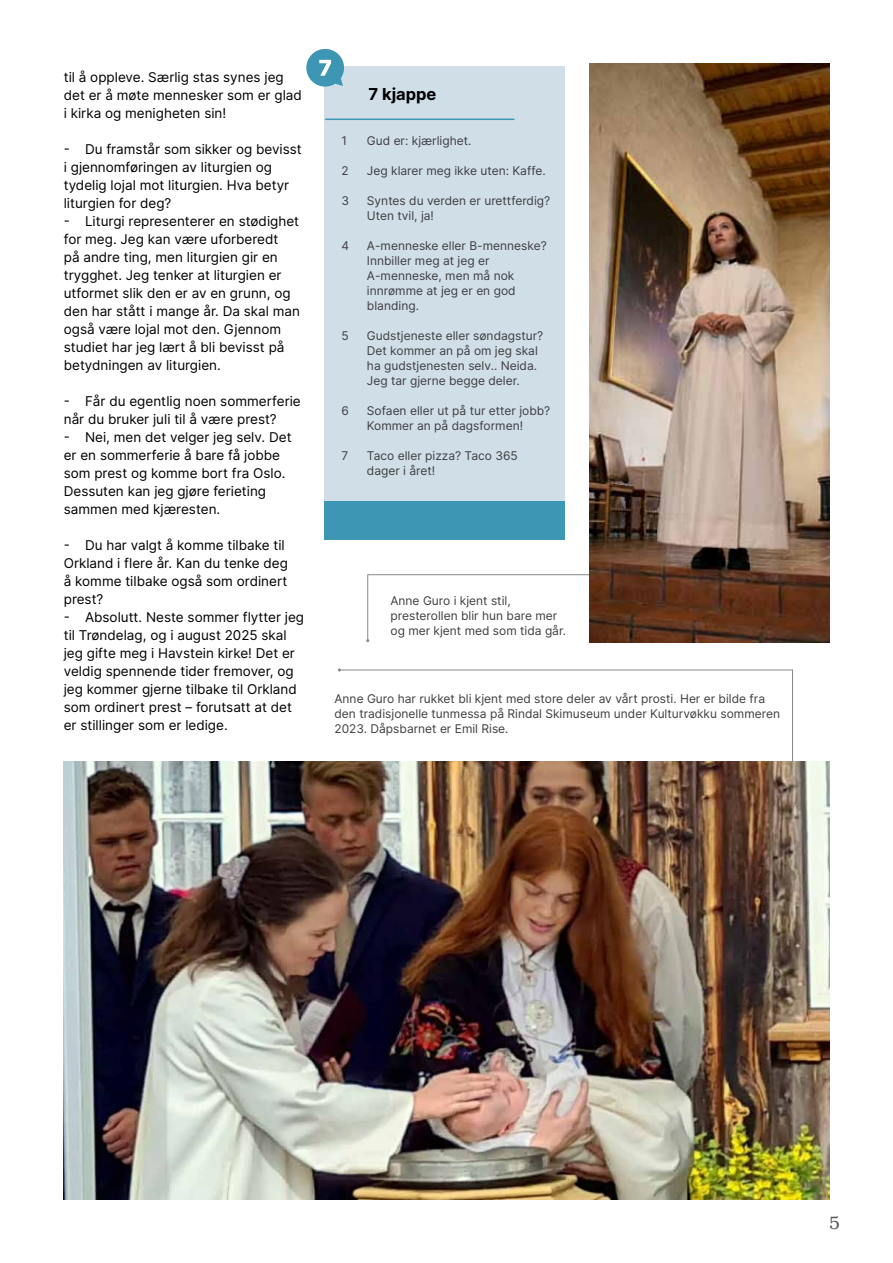
<style>
.page{position:relative;width:893px;height:1263px;background:#fff}
.page>*{position:absolute;margin:0;border:0;box-sizing:border-box;transform-origin:0 0}
.t1{font:300 18px "Bookman";color:#58585a;scale:.94 1}
.t2{font:700 16.5px "Inter";color:#000}
.t3{font:13.5px/18px "Inter";color:#000}
.t4{font:12px/15px "Inter";color:#3e3d40}
</style>
<div class="page">
<svg style="left:366px;top:574px;width:224px;height:68px"></svg>
<svg style="left:339px;top:669px;width:454px;height:93px"></svg>
<img style="left:590px;top:64px;width:239px;height:578px">
<img style="left:64px;top:762px;width:765px;height:437px">
<div style="left:324px;top:66px;width:241px;height:444px;background:#d0dee8"></div>
<hr style="left:325px;top:119px;width:189px;height:1px;background:#3e96b5">
<svg style="left:306px;top:49px;width:38px;height:38px"></svg>
<div style="left:324px;top:502px;width:241px;height:38px;background:#3e96b5"></div>
<p class="t3" style="left:64px;top:68px;width:240px">til å oppleve. Særlig stas synes jeg det er å møte mennesker som er glad i kirka og menigheten sin!</p>
<p class="t3" style="left:64px;top:140px;width:240px">- Du framstår som sikker og bevisst i gjennomføringen av liturgien og tydelig lojal mot liturgien. Hva betyr liturgien for deg?</p>
<p class="t3" style="left:64px;top:212px;width:238px">- Liturgi representerer en stødighet for meg. Jeg kan være uforberedt<br>på andre ting, men liturgien gir en trygghet. Jeg tenker at liturgien er utformet slik den er av en grunn, og den har stått i mange år. Da skal man også være lojal mot den. Gjennom studiet har jeg lært å bli bevisst på betydningen av liturgien.</p>
<p class="t3" style="left:64px;top:392px;width:238px">- Får du egentlig noen sommerferie når du bruker juli til å være prest?</p>
<p class="t3" style="left:64px;top:428px;width:229px">- Nei, men det velger jeg selv. Det er en sommerferie å bare få jobbe som prest og komme bort fra Oslo.<br>Dessuten kan jeg gjøre ferieting sammen med kjæresten.</p>
<p class="t3" style="left:64px;top:535px;width:226px">- Du har valgt å komme tilbake til<br>Orkland i flere år. Kan du tenke deg å komme tilbake også som ordinert prest?</p>
<p class="t3" style="left:64px;top:607px;width:242px">- Absolutt. Neste sommer flytter jeg til Trøndelag, og i august 2025 skal jeg gifte meg i Havstein kirke! Det er veldig spennende tider fremover, og jeg kommer gjerne tilbake til Orkland som ordinert prest – forutsatt at det er stillinger som er ledige.</p>
<p class="t2" style="left:368px;top:82px;width:70px">7 kjappe</p>
<p class="t4" style="left:341px;top:133px;width:7px">1</p>
<p class="t4" style="left:367px;top:133px;width:106px">Gud er: kjærlighet.</p>
<p class="t4" style="left:341px;top:163px;width:9px">2</p>
<p class="t4" style="left:367px;top:163px;width:180px">Jeg klarer meg ikke uten: Kaffe.</p>
<p class="t4" style="left:341px;top:193px;width:9px">3</p>
<p class="t4" style="left:367px;top:193px;width:185px">Syntes du verden er urettferdig?<br>Uten tvil, ja!</p>
<p class="t4" style="left:341px;top:238px;width:9px">4</p>
<p class="t4" style="left:367px;top:238px;width:181px">A-menneske eller B-menneske?<br>Innbiller meg at jeg er<br>A-menneske, men må nok innrømme at jeg er en god blanding.</p>
<p class="t4" style="left:341px;top:328px;width:9px">5</p>
<p class="t4" style="left:367px;top:328px;width:178px">Gudstjeneste eller søndagstur?<br>Det kommer an på om jeg skal ha gudstjenesten selv.. Neida.<br>Jeg tar gjerne begge deler.</p>
<p class="t4" style="left:341px;top:403px;width:9px">6</p>
<p class="t4" style="left:367px;top:403px;width:185px">Sofaen eller ut på tur etter jobb?<br>Kommer an på dagsformen!</p>
<p class="t4" style="left:341px;top:448px;width:8px">7</p>
<p class="t4" style="left:367px;top:448px;width:152px">Taco eller pizza? Taco 365 dager i året!</p>
<p class="t4" style="left:390px;top:593px;width:177px">Anne Guro i kjent stil, presterollen blir hun bare mer og mer kjent med som tida går.</p>
<p class="t4" style="left:334px;top:690px;width:447px">Anne Guro har rukket bli kjent med store deler av vårt prosti. Her er bilde fra den tradisjonelle tunmessa på Rindal Skimuseum under Kulturvøkku sommeren<br>2023. Dåpsbarnet er Emil Rise.</p>
<h1 class="t1" style="left:829px;top:1212px;width:13px">5</h1>
</div>
